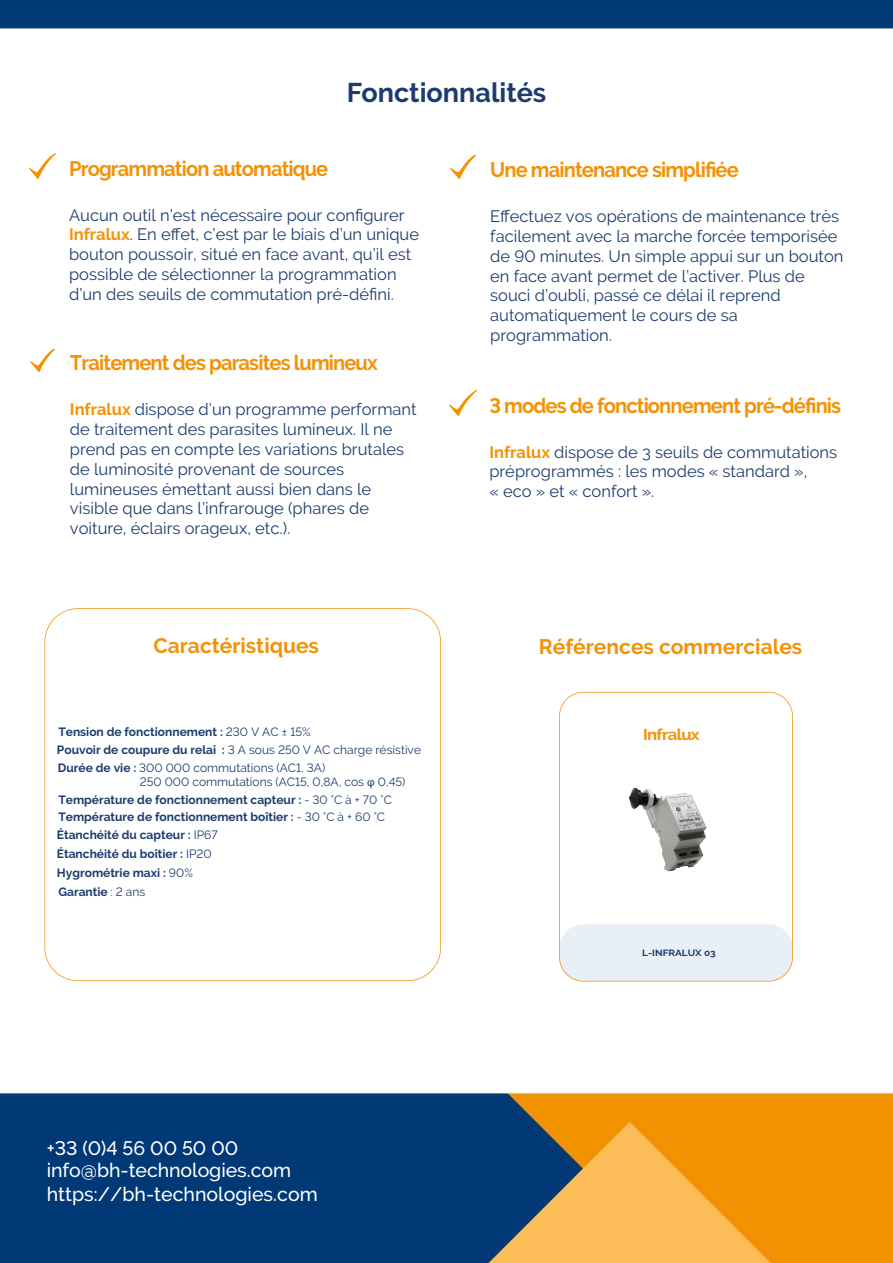
<style>
.page{position:relative;width:893px;height:1263px;background:#fff}
.page>*{position:absolute;margin:0;border:0;box-sizing:border-box;transform-origin:0 0}
.t1{font:700 27px "Raleway";color:#1d3c6e}
.t2{font:700 21px "Raleway";letter-spacing:-.04em;color:#f39207;scale:.96 1}
.t3{font:700 21px "Raleway";color:#f39207}
.t4{font:500 19.5px/21.9px "Raleway";color:#fff}
.t5{font:16.5px/19.8px "Raleway";color:#1d3c6e}
.t6{font:700 15.75px "Raleway";letter-spacing:-.04em;color:#f39207;scale:1.07 1}
.t7{font:700 12px/18.6px "Raleway";color:#1d3c6e}
.t8{font:12px/17.9px "Raleway";color:#1d3c6e}
.t9{font:700 9px "Raleway";color:#1d3c6e;scale:1.11 1}
.s1{font-weight:700;color:#f39207}
.s2{font-weight:400}
.s3{font-weight:700}
.s4{font-family:"Myriad Pro"}
</style>
<div class="page">
<img style="left:0;top:0;width:893px;height:1263px">
<img style="left:29px;top:153px;width:28px;height:26px">
<img style="left:29px;top:349px;width:29px;height:23px">
<img style="left:449px;top:390px;width:28px;height:26px">
<svg style="left:44px;top:608px;width:397px;height:373px"></svg>
<img style="left:450px;top:156px;width:28px;height:23px">
<svg style="left:559px;top:692px;width:234px;height:289px"></svg>
<img style="left:613px;top:757px;width:116px;height:138px">
<h1 class="t1" style="left:347px;top:78px;width:201px">Fonctionnalités</h1>
<p class="t2" style="left:69px;top:156px;width:272px">Programmation automatique</p>
<p class="t5" style="left:69px;top:205px;width:351px">Aucun outil n’est nécessaire pour configurer <span class="s1">Infralux</span>. En effet, c’est par le biais d’un unique bouton poussoir, situé en face avant, qu’il est possible de sélectionner la programmation d’un des seuils de commutation pré-défini.</p>
<p class="t2" style="left:490px;top:158px;width:260px">Une maintenance simplifiée</p>
<p class="t5" style="left:490px;top:206px;width:355px">Effectuez vos opérations de maintenance très facilement avec la marche forcée temporisée de 90 minutes. Un simple appui sur un bouton en face avant permet de l’activer. Plus de souci d’oubli, passé ce délai il reprend automatiquement le cours de sa programmation.</p>
<p class="t2" style="left:70px;top:351px;width:322px">Traitement des parasites lumineux</p>
<p class="t5" style="left:70px;top:400px;width:348px"><span class="s1">Infralux</span> dispose d’un programme performant de traitement des parasites lumineux. Il ne prend pas en compte les variations brutales de luminosité provenant de sources lumineuses émettant aussi bien dans le visible que dans l’infrarouge (phares de voiture, éclairs orageux, etc.).</p>
<p class="t2" style="left:489px;top:393px;width:368px">3 modes de fonctionnement pré-définis</p>
<p class="t5" style="left:489px;top:442px;width:349px"><span class="s1">Infralux</span> dispose de 3 seuils de commutations préprogrammés : les modes « standard »,<br>« eco » et « confort ».</p>
<p class="t3" style="left:153px;top:634px;width:167px">Caractéristiques</p>
<p class="t7" style="left:58px;top:722px;width:254px">Tension de fonctionnement : <span class="s2">230 V AC ± 15%</span></p>
<p class="t8" style="left:57px;top:740px;width:366px"><span class="s3">Pouvoir de coupure du relai :</span> 3 A sous 250 V AC charge résistive<br><span class="s3">Durée de vie :</span> 300 000 commutations (AC1, 3A)</p>
<p class="t8" style="left:140px;top:773px;width:267px">250 000 commutations (AC15, 0,8A, cos <span class="s4">φ</span> 0,45)</p>
<p class="t7" style="left:58px;top:790px;width:335px">Température de fonctionnement capteur : <span class="s2">- 30 °C à + 70 °C</span></p>
<p class="t7" style="left:57px;top:807px;width:330px">Température de fonctionnement boîtier : <span class="s2">- 30 °C à + 60 °C<br></span>Étanchéité du capteur : <span class="s2">IP67<br></span>Étanchéité du boîtier : <span class="s2">IP20<br></span>Hygrométrie maxi : <span class="s2">90%<br></span>Garantie <span class="s2">: 2 ans</span></p>
<p class="t4" style="left:47px;top:1137px;width:246px">+33 (0)4 56 00 50 00 info@bh-technologies.com</p>
<p class="t4" style="left:47px;top:1183px;width:272px">https://bh-technologies.com</p>
<p class="t3" style="left:539px;top:634px;width:265px">Références commerciales</p>
<p class="t6" style="left:643px;top:725px;width:55px">Infralux</p>
<p class="t9" style="left:642px;top:948px;width:68px">L-INFRALUX 03</p>
</div>
